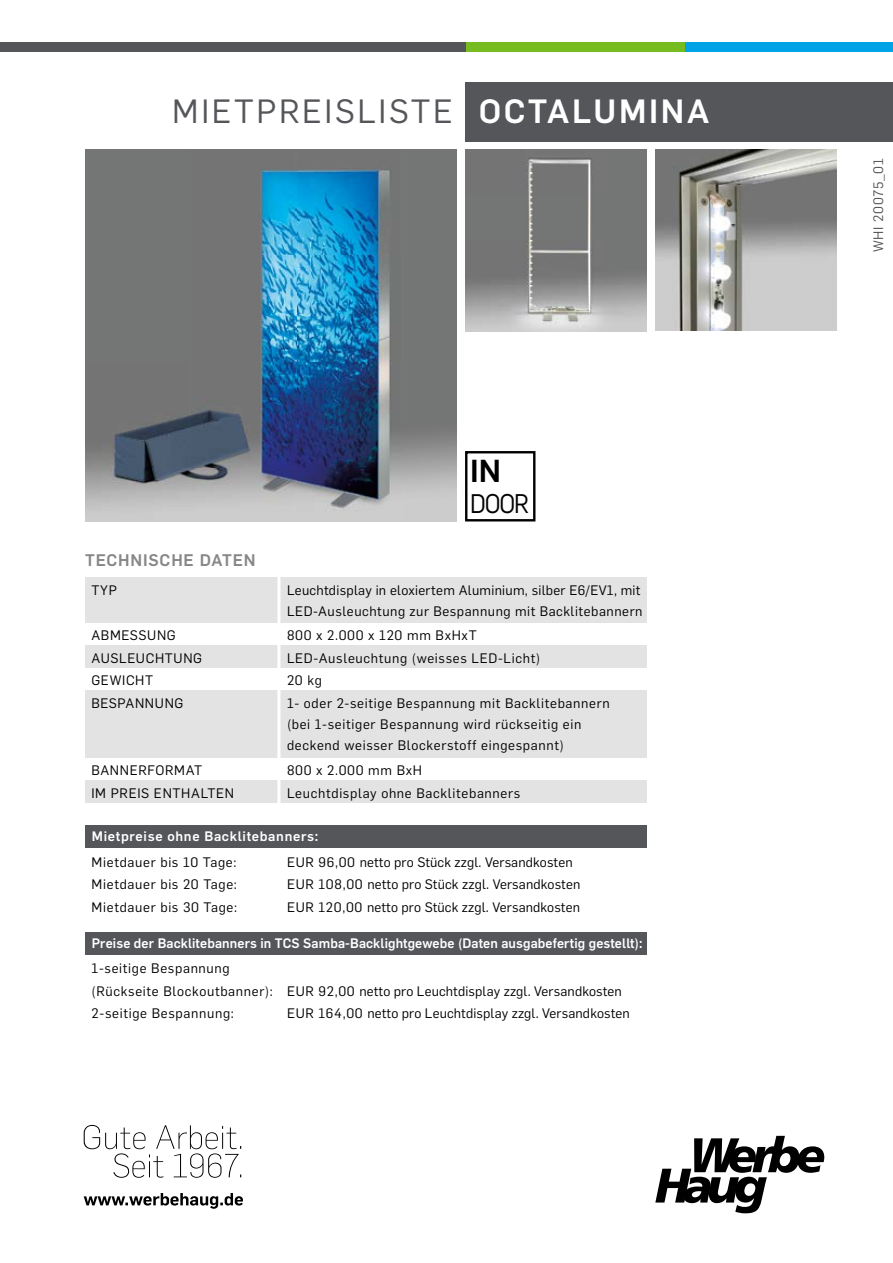
<style>
.page{position:relative;width:893px;height:1263px;background:#fff}
.page>*{position:absolute;margin:0;border:0;box-sizing:border-box;transform-origin:0 0}
.t1{font:33px "Flama";letter-spacing:.08em;color:#54565a}
.t2{font:500 33px "Flama";letter-spacing:.08em;color:#fff}
.t3{font:500 31.2px "Flama";color:#000}
.t4{font:26.4px "Flama";color:#000;scale:.9 1}
.t5{font:500 16.5px "Flama";letter-spacing:.05em;color:#878786}
.t6{font:13.5px/22.5px "Flama";letter-spacing:.05em;color:#000}
.t7{font:13.5px "Flama";letter-spacing:.01em;color:#000}
.t8{font:13.5px/21px "Flama";letter-spacing:.02em;color:#000}
.t9{font:500 13.5px "Flama";letter-spacing:.01em;color:#fff}
.t10{font:500 13.5px "Flama";letter-spacing:.05em;color:#fff}
.t11{font:13.5px "Flama";color:#54565a}
</style>
<div class="page">
<img style="left:655px;top:149px;width:182px;height:181px">
<div style="left:465px;top:82px;width:428px;height:59px;background:#54565a"></div>
<img style="left:85px;top:150px;width:372px;height:372px">
<img style="left:465px;top:150px;width:181px;height:181px">
<svg style="left:655px;top:1136px;width:169px;height:77px"></svg>
<svg style="left:84px;top:1125px;width:157px;height:53px"></svg>
<svg style="left:84px;top:1193px;width:159px;height:16px"></svg>
<div style="left:85px;top:578px;width:561px;height:45px;background:#e3e3e3"></div>
<div style="left:85px;top:825px;width:561px;height:23px;background:#54565a"></div>
<div style="left:85px;top:932px;width:561px;height:22px;background:#54565a"></div>
<div style="left:85px;top:645px;width:561px;height:23px;background:#e3e3e3"></div>
<div style="left:85px;top:690px;width:561px;height:68px;background:#e3e3e3"></div>
<div style="left:85px;top:780px;width:561px;height:23px;background:#e3e3e3"></div>
<hr style="left:277px;top:571px;width:3px;height:232px;background:#fff">
<div style="left:465px;top:451px;width:70px;height:70px;border:2px solid #000"></div>
<div style="left:458px;top:43px;width:232px;height:9px;background:#76bc21"></div>
<div style="left:685px;top:43px;width:208px;height:9px;background:#00a3e5"></div>
<div style="left:0;top:43px;width:465px;height:9px;background:#54565a"></div>
<h1 class="t1" style="left:172px;top:89px;width:282px">MIETPREISLISTE</h1>
<h1 class="t2" style="left:479px;top:88px;width:232px">OCTALUMINA</h1>
<h2 class="t3" style="left:470px;top:449px;width:32px">IN</h2>
<h3 class="t4" style="left:470px;top:486px;width:67px">DOOR</h3>
<p class="t5" style="left:85px;top:549px;width:172px">TECHNISCHE DATEN</p>
<p class="t6" style="left:91px;top:578px;width:27px">TYP</p>
<p class="t6" style="left:91px;top:623px;width:112px">ABMESSUNG<br>AUSLEUCHTUNG<br>GEWICHT<br>BESPANNUNG</p>
<p class="t6" style="left:91px;top:758px;width:144px">BANNERFORMAT<br>IM PREIS ENTHALTEN</p>
<p class="t8" style="left:287px;top:579px;width:357px">Leuchtdisplay in eloxiertem Aluminium, silber E6/EV1, mit<br>LED-Ausleuchtung zur Bespannung mit Backlitebannern</p>
<p class="t6" style="left:287px;top:623px;width:324px">800 x 2.000 x 120 mm BxHxT<br>LED-Ausleuchtung (weisses LED-Licht)<br>20 kg<br>1- oder 2-seitige Bespannung mit Backlitebannern</p>
<p class="t6" style="left:287px;top:712px;width:296px;line-height:21px">(bei 1-seitiger Bespannung wird rückseitig ein deckend weisser Blockerstoff eingespannt)</p>
<p class="t6" style="left:287px;top:758px;width:235px">800 x 2.000 mm BxH<br>Leuchtdisplay ohne Backlitebanners</p>
<p class="t10" style="left:92px;top:827px;width:228px">Mietpreise ohne Backlitebanners:</p>
<p class="t6" style="left:92px;top:850px;width:146px">Mietdauer bis 10 Tage:</p>
<p class="t7" style="left:287px;top:853px;width:287px">EUR 96,00 netto pro Stück zzgl. Versandkosten</p>
<p class="t6" style="left:92px;top:872px;width:147px">Mietdauer bis 20 Tage:</p>
<p class="t7" style="left:287px;top:875px;width:295px">EUR 108,00 netto pro Stück zzgl. Versandkosten</p>
<p class="t6" style="left:92px;top:895px;width:147px">Mietdauer bis 30 Tage:</p>
<p class="t7" style="left:287px;top:898px;width:294px">EUR 120,00 netto pro Stück zzgl. Versandkosten</p>
<p class="t9" style="left:92px;top:933px;width:552px">Preise der Backlitebanners in TCS Samba-Backlightgewebe (Daten ausgabefertig gestellt):</p>
<p class="t6" style="left:92px;top:956px;width:532px">1-seitige Bespannung<br>(Rückseite Blockoutbanner): EUR 92,00 netto pro Leuchtdisplay zzgl. Versandkosten<br>2-seitige Bespannung:</p>
<p class="t7" style="left:287px;top:1004px;width:344px">EUR 164,00 netto pro Leuchtdisplay zzgl. Versandkosten</p>
<p class="t11" style="left:869px;top:252px;width:95px;rotate:-90deg">WHI 20075_01</p>
</div>
